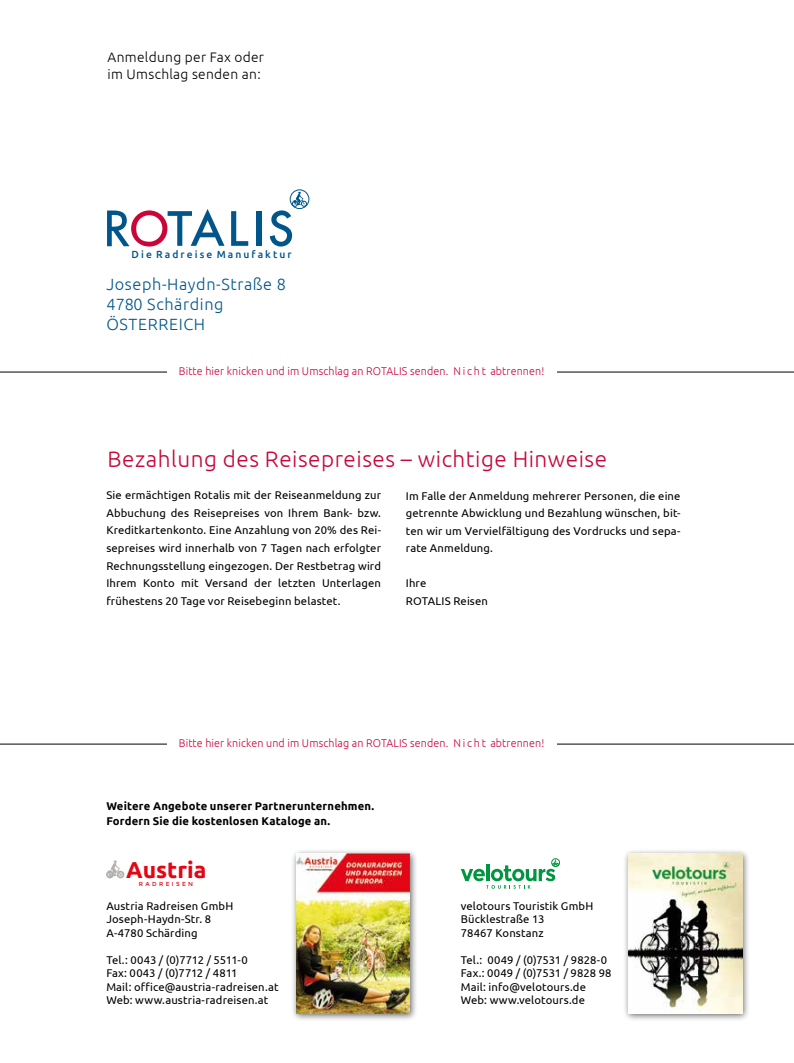
<style>
.page{position:relative;width:794px;height:1063px;background:#fff}
.page>*{position:absolute;margin:0;border:0;box-sizing:border-box;transform-origin:0 0}
.t1{font:700 22.88px "Ubuntu";color:#e30613}
.t2{font:300 22.5px "Ubuntu";letter-spacing:.025em;color:#ca0538}
.t3{font:300 16.25px/20px "Ubuntu";letter-spacing:.04em;color:#00568b}
.t4{font:300 13.75px/17.5px "Ubuntu";letter-spacing:.025em;color:#000}
.t5{font:11.25px/17.5px "Ubuntu";letter-spacing:.01em;color:#000}
.t6{font:300 11.25px "Ubuntu";letter-spacing:.015em;color:#ca0538;scale:.95 1}
.t7{font:700 11.25px/15px "Ubuntu";letter-spacing:.015em;color:#000}
.t8{font:500 10.25px "Ubuntu";color:#00568b}
.t9{font:5.88px "Montserrat";letter-spacing:.4em;color:#e30613}
</style>
<div class="page">
<hr style="left:0;top:372px;width:794px;height:1px;background:#000">
<hr style="left:0;top:744px;width:794px;height:1px;background:#000">
<div style="left:167px;top:365px;width:389px;height:14px;background:#fff"></div>
<div style="left:167px;top:737px;width:389px;height:14px;background:#fff"></div>
<svg style="left:107px;top:209px;width:117px;height:38px"></svg>
<svg style="left:231px;top:211px;width:17px;height:35px"></svg>
<div style="left:256px;top:211px;width:6px;height:35px;background:#00568b"></div>
<div style="left:290px;top:190px;width:19px;height:19px;border:1px solid #00568b;border-radius:50%"></div>
<svg style="left:270px;top:192px;width:37px;height:55px"></svg>
<svg style="left:106px;top:860px;width:18px;height:18px"></svg>
<div style="left:551px;top:859px;width:9px;height:8px;border:1px solid #009641;border-radius:50%"></div>
<svg style="left:461px;top:859px;width:97px;height:30px"></svg>
<div style="left:290px;top:848px;width:128px;height:174px;background:#000;opacity:.6"></div>
<img style="left:296px;top:854px;width:114px;height:159px">
<div style="left:622px;top:848px;width:128px;height:174px;background:#000;opacity:.6"></div>
<img style="left:628px;top:854px;width:114px;height:159px">
<p class="t4" style="left:108px;top:48px;width:158px">Anmeldung per Fax oder im Umschlag senden an:</p>
<p class="t8" style="left:131px;top:248px;width:162px">D i e R a d r e i s e M a n u f a k t u r</p>
<h3 class="t3" style="left:106px;top:274px;width:181px">Joseph-Haydn-Straße 8<br>4780 Schärding<br>ÖSTERREICH</h3>
<p class="t6" style="left:179px;top:364px;width:386px">Bitte hier knicken und im Umschlag an ROTALIS senden. N i c h t abtrennen!</p>
<h2 class="t2" style="left:108px;top:445px;width:501px">Bezahlung des Reisepreises – wichtige Hinweise</h2>
<p class="t5" style="left:106px;top:486px;width:276px;text-align:justify">Sie ermächtigen Rotalis mit der Reiseanmeldung zur Abbuchung des Reisepreises von Ihrem Bank- bzw.<br>Kreditkartenkonto. Eine Anzahlung von 20% des Rei&shy;sepreises wird innerhalb von 7 Tagen nach erfolgter Rechnungsstellung eingezogen. Der Restbetrag wird Ihrem Konto mit Versand der letzten Unterlagen frühestens 20 Tage vor Reisebeginn belastet.</p>
<p class="t5" style="left:406px;top:486px;width:276px;text-align:justify">Im Falle der Anmeldung mehrerer Personen, die eine getrennte Abwicklung und Bezahlung wünschen, bit&shy;ten wir um Vervielfältigung des Vordrucks und sepa&shy;rate Anmeldung.</p>
<p class="t5" style="left:406px;top:574px;width:84px">Ihre<br>ROTALIS Reisen</p>
<p class="t6" style="left:179px;top:736px;width:386px">Bitte hier knicken und im Umschlag an ROTALIS senden. N i c h t abtrennen!</p>
<p class="t7" style="left:106px;top:798px;width:269px">Weitere Angebote unserer Partnerunternehmen.<br>Fordern Sie die kostenlosen Kataloge an.</p>
<h1 class="t1" style="left:126px;top:855px;width:82px">Austria</h1>
<p class="t9" style="left:139px;top:880px;width:56px">RADREISEN</p>
<p class="t5" style="left:106px;top:899px;width:128px;line-height:13.5px">Austria Radreisen GmbH<br>Joseph-Haydn-Str. 8<br>A-4780 Schärding</p>
<p class="t5" style="left:106px;top:953px;width:174px;line-height:13.5px">Tel.: 0043 / (0)7712 / 5511-0<br>Fax: 0043 / (0)7712 / 4811<br>Mail: office@austria-radreisen.at<br>Web: www.austria-radreisen.at</p>
<p class="t5" style="left:461px;top:899px;width:134px;line-height:13.5px">velotours Touristik GmbH<br>Bücklestraße 13<br>78467 Konstanz</p>
<p class="t5" style="left:461px;top:953px;width:152px;line-height:13.5px">Tel.: 0049 / (0)7531 / 9828-0<br>Fax.: 0049 / (0)7531 / 9828 98<br>Mail: info@velotours.de<br>Web: www.velotours.de</p>
</div>
